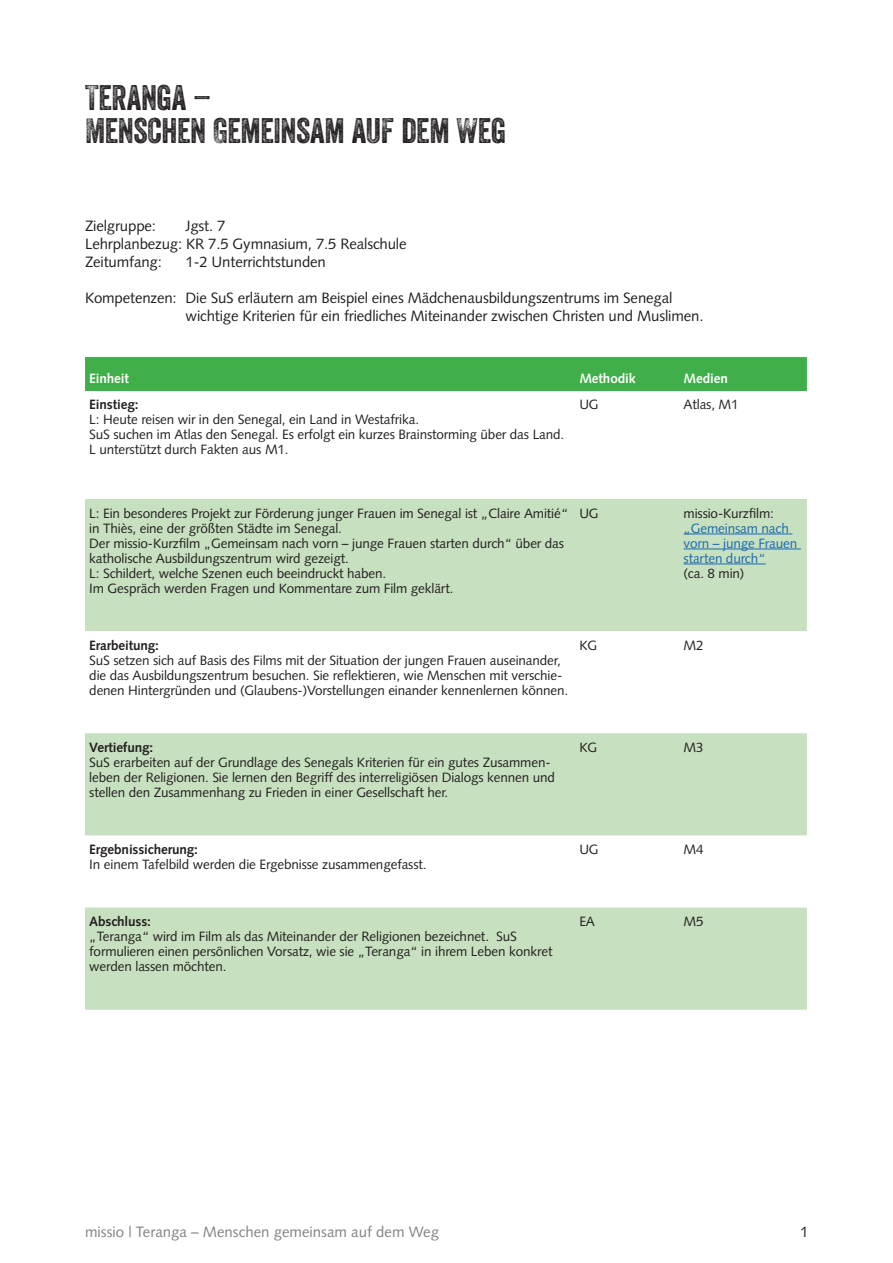
<style>
.page{position:relative;width:893px;height:1263px;background:#fff}
.page>*{position:absolute;margin:0;border:0;box-sizing:border-box;transform-origin:0 0}
.t1{font:34.5px/33px "Veneer Three";letter-spacing:-.01em;color:#231f20}
.t2{font:15px/18px "Syntax LT Pro";letter-spacing:-.01em;color:#231f20}
.t3{font:15px "Syntax LT Pro";color:#808285}
.t4{font:13.5px/15px "Syntax LT Pro";letter-spacing:-.01em;color:#231f20}
.t5{font:700 13.5px "Syntax LT Pro";letter-spacing:-.01em;color:#231f20}
.t6{font:13.5px/15px "Syntax LT Pro";letter-spacing:-.01em;color:#1b69b4}
.t7{font:700 13.5px "Syntax LT Pro";letter-spacing:-.01em;color:#fff}
</style>
<div class="page">
<div style="left:85px;top:357px;width:722px;height:34px;background:#40ae49"></div>
<svg style="left:85px;top:499px;width:722px;height:511px;fill:#c7e0bf"></svg>
<hr style="left:684px;top:534px;width:108px;height:1px;background:#1b69b4">
<hr style="left:684px;top:549px;width:117px;height:1px;background:#1b69b4">
<hr style="left:684px;top:564px;width:82px;height:1px;background:#1b69b4">
<h1 class="t1" style="left:85px;top:81px;width:423px">TERANGA –<br>MENSCHEN GEMEINSAM AUF DEM WEG</h1>
<p class="t2" style="left:85px;top:217px;width:73px">Zielgruppe:</p>
<p class="t2" style="left:85px;top:217px;width:323px;text-indent:100px">Jgst. 7<br>Lehrplanbezug: KR 7.5 Gymnasium, 7.5 Realschule<br>Zeitumfang:</p>
<p class="t2" style="left:186px;top:253px;width:142px">1-2 Unterrichtstunden</p>
<p class="t2" style="left:186px;top:289px;width:519px;text-indent:-100px">Kompetenzen: Die SuS erläutern am Beispiel eines Mädchenausbildungszentrums im Senegal wichtige Kriterien für ein friedliches Miteinander zwischen Christen und Muslimen.</p>
<p class="t7" style="left:89px;top:370px;width:41px">Einheit</p>
<p class="t7" style="left:579px;top:370px;width:58px">Methodik</p>
<p class="t7" style="left:684px;top:370px;width:46px">Medien</p>
<p class="t5" style="left:89px;top:396px;width:51px">Einstieg:</p>
<p class="t4" style="left:89px;top:412px;width:477px">L: Heute reisen wir in den Senegal, ein Land in Westafrika.<br>SuS suchen im Atlas den Senegal. Es erfolgt ein kurzes Brainstorming über das Land.<br>L unterstützt durch Fakten aus M1.</p>
<p class="t4" style="left:579px;top:397px;width:21px">UG</p>
<p class="t4" style="left:684px;top:397px;width:57px">Atlas, M1</p>
<p class="t4" style="left:89px;top:505px;width:480px">L: Ein besonderes Projekt zur Förderung junger Frauen im Senegal ist „Claire Amitié“ in Thiès, eine der größten Städte im Senegal.<br>Der missio-Kurzfilm „Gemeinsam nach vorn – junge Frauen starten durch“ über das katholische Ausbildungszentrum wird gezeigt.<br>L: Schildert, welche Szenen euch beeindruckt haben.<br>Im Gespräch werden Fragen und Kommentare zum Film geklärt.</p>
<p class="t4" style="left:579px;top:505px;width:21px">UG</p>
<p class="t4" style="left:684px;top:505px;width:92px">missio-Kurzfilm:</p>
<p class="t6" style="left:684px;top:520px;width:115px">„Gemeinsam nach vorn – junge Frauen starten durch“</p>
<p class="t4" style="left:684px;top:565px;width:62px">(ca. 8 min)</p>
<p class="t5" style="left:89px;top:637px;width:71px">Erarbeitung:</p>
<p class="t4" style="left:89px;top:653px;width:481px">SuS setzen sich auf Basis des Films mit der Situation der jungen Frauen auseinander, die das Ausbildungszentrum besuchen. Sie reflektieren, wie Menschen mit verschie&shy;denen Hintergründen und (Glaubens-)Vorstellungen einander kennenlernen können.</p>
<p class="t4" style="left:579px;top:638px;width:19px">KG</p>
<p class="t4" style="left:684px;top:638px;width:22px">M2</p>
<p class="t5" style="left:89px;top:739px;width:65px">Vertiefung:</p>
<p class="t4" style="left:89px;top:755px;width:467px">SuS erarbeiten auf der Grundlage des Senegals Kriterien für ein gutes Zusammen&shy;leben der Religionen. Sie lernen den Begriff des interreligiösen Dialogs kennen und stellen den Zusammenhang zu Frieden in einer Gesellschaft her.</p>
<p class="t4" style="left:579px;top:740px;width:19px">KG</p>
<p class="t4" style="left:684px;top:740px;width:22px">M3</p>
<p class="t5" style="left:89px;top:841px;width:110px">Ergebnissicherung:</p>
<p class="t4" style="left:89px;top:857px;width:339px">In einem Tafelbild werden die Ergebnisse zusammengefasst.</p>
<p class="t4" style="left:579px;top:842px;width:21px">UG</p>
<p class="t4" style="left:684px;top:842px;width:22px">M4</p>
<p class="t5" style="left:89px;top:913px;width:63px">Abschluss:</p>
<p class="t4" style="left:89px;top:929px;width:465px">„Teranga“ wird im Film als das Miteinander der Religionen bezeichnet. SuS formulieren einen persönlichen Vorsatz, wie sie „Teranga“ in ihrem Leben konkret werden lassen möchten.</p>
<p class="t4" style="left:579px;top:914px;width:17px">EA</p>
<p class="t4" style="left:684px;top:914px;width:22px">M5</p>
<p class="t3" style="left:85px;top:1223px;width:356px">missio | Teranga – Menschen gemeinsam auf dem Weg</p>
<p class="t2" style="left:800px;top:1223px;width:10px">1</p>
</div>
